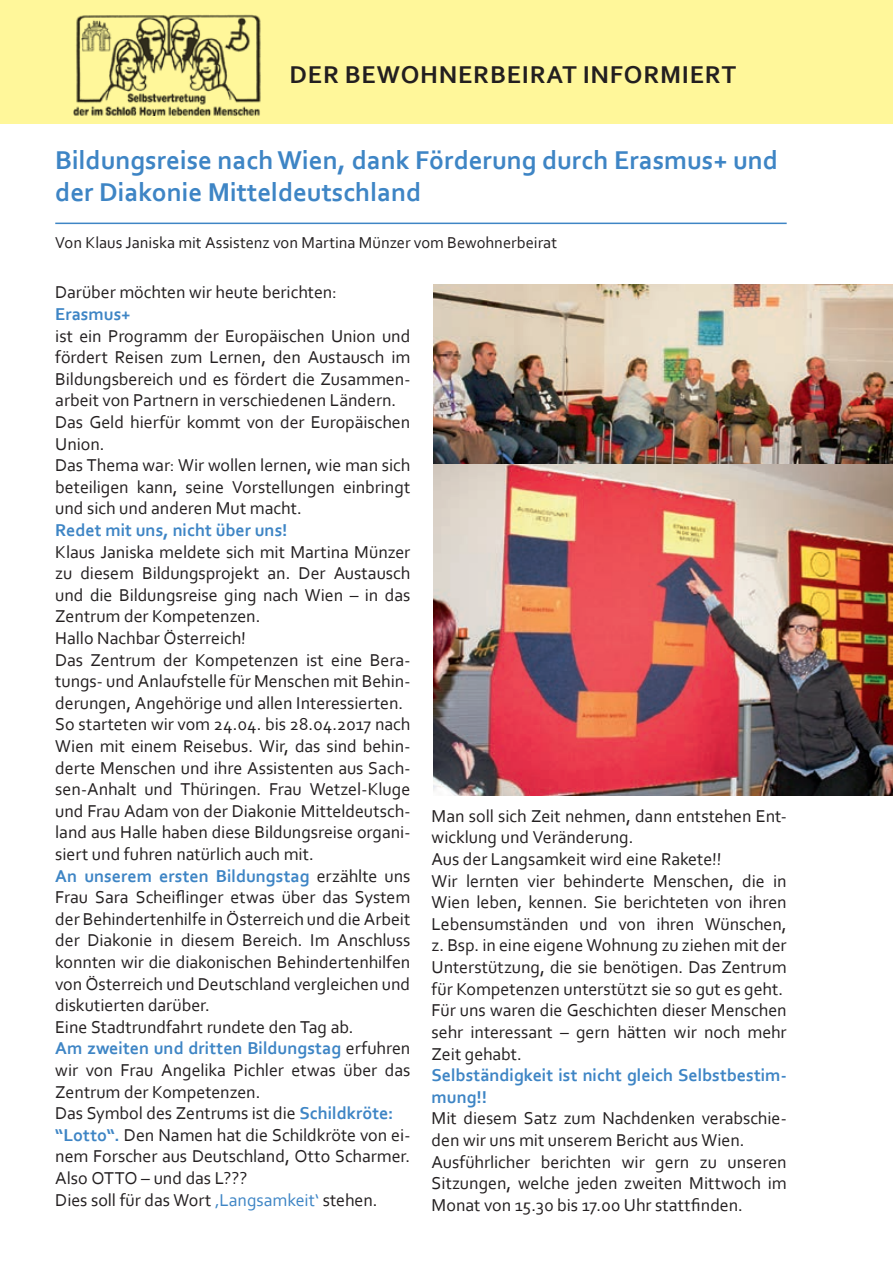
<style>
.page{position:relative;width:893px;height:1263px;background:#fff}
.page>*{position:absolute;margin:0;border:0;box-sizing:border-box;transform-origin:0 0}
.t1{font:700 27px/32.4px "Corbel";color:#3e85c5}
.t2{font:700 25.5px "Corbel";letter-spacing:.03em;color:#231f20}
.t3{font:18px/21.6px "Corbel";letter-spacing:-.005em;color:#231f20}
.t4{font:700 18px/21.6px "Corbel";color:#3e85c5}
.t5{font:16.5px "Corbel";color:#231f20}
.s1{font-weight:700;color:#3e85c5}
.s2{color:#3e85c5}
</style>
<div class="page">
<div style="left:0;top:0;width:893px;height:123px;background:#fff79a"></div>
<img style="left:73px;top:14px;width:188px;height:102px">
<hr style="left:55px;top:223px;width:732px;height:1px;background:#3e85c5">
<img style="left:434px;top:285px;width:459px;height:510px">
<h2 class="t2" style="left:290px;top:58px;width:448px">DER BEWOHNERBEIRAT INFORMIERT</h2>
<h1 class="t1" style="left:55px;top:143px;width:724px">Bildungsreise nach Wien, dank Förderung durch Erasmus+ und der Diakonie Mitteldeutschland</h1>
<p class="t5" style="left:55px;top:233px;width:503px">Von Klaus Janiska mit Assistenz von Martina Münzer vom Bewohnerbeirat</p>
<p class="t3" style="left:55px;top:281px;width:283px">Darüber möchten wir heute berichten:</p>
<p class="t4" style="left:55px;top:303px;width:77px">Erasmus+</p>
<p class="t3" style="left:55px;top:324px;width:357px">ist ein Programm der Europäischen Union und fördert Reisen zum Lernen, den Austausch im Bildungsbereich und es fördert die Zusammen&shy;arbeit von Partnern in verschiedenen Ländern.<br>Das Geld hierfür kommt von der Europäischen Union.<br>Das Thema war: Wir wollen lernen, wie man sich beteiligen kann, seine Vorstellungen einbringt und sich und anderen Mut macht.</p>
<p class="t4" style="left:55px;top:519px;width:234px">Redet mit uns, nicht über uns!</p>
<p class="t3" style="left:55px;top:540px;width:357px">Klaus Janiska meldete sich mit Martina Münzer zu diesem Bildungsprojekt an. Der Austausch und die Bildungsreise ging nach Wien – in das Zentrum der Kompetenzen.<br>Hallo Nachbar Österreich!<br>Das Zentrum der Kompetenzen ist eine Bera&shy;tungs- und Anlaufstelle für Menschen mit Behin&shy;derungen, Angehörige und allen Interessierten.<br>So starteten wir vom 24.04. bis 28.04.2017 nach Wien mit einem Reisebus. Wir, das sind behin&shy;derte Menschen und ihre Assistenten aus Sach&shy;sen-Anhalt und Thüringen. Frau Wetzel-Kluge und Frau Adam von der Diakonie Mitteldeutsch&shy;land aus Halle haben diese Bildungsreise organi&shy;siert und fuhren natürlich auch mit.<br><span class="s1">An unserem ersten Bildungstag</span> erzählte uns Frau Sara Scheiflinger etwas über das System der Behindertenhilfe in Österreich und die Arbeit der Diakonie in diesem Bereich. Im Anschluss konnten wir die diakonischen Behindertenhilfen von Österreich und Deutschland vergleichen und diskutierten darüber.<br>Eine Stadtrundfahrt rundete den Tag ab.<br><span class="s1">Am zweiten und dritten Bildungstag</span> erfuhren wir von Frau Angelika Pichler etwas über das Zentrum der Kompetenzen.<br>Das Symbol des Zentrums ist die <span class="s1">Schildkröte: “Lotto“.</span> Den Namen hat die Schildkröte von ei&shy;nem Forscher aus Deutschland, Otto Scharmer.<br>Also OTTO – und das L???<br>Dies soll für das Wort <span class="s2">‚Langsamkeit‘</span> stehen.</p>
<p class="t3" style="left:432px;top:805px;width:357px">Man soll sich Zeit nehmen, dann entstehen Ent&shy;wicklung und Veränderung.<br>Aus der Langsamkeit wird eine Rakete!!<br>Wir lernten vier behinderte Menschen, die in Wien leben, kennen. Sie berichteten von ihren Lebensumständen und von ihren Wünschen, z. Bsp. in eine eigene Wohnung zu ziehen mit der Unterstützung, die sie benötigen. Das Zentrum für Kompetenzen unterstützt sie so gut es geht.<br>Für uns waren die Geschichten dieser Menschen sehr interessant – gern hätten wir noch mehr Zeit gehabt.</p>
<p class="t4" style="left:432px;top:1064px;width:357px">Selbständigkeit ist nicht gleich Selbstbestim&shy;mung!!</p>
<p class="t3" style="left:432px;top:1107px;width:357px">Mit diesem Satz zum Nachdenken verabschie&shy;den wir uns mit unserem Bericht aus Wien.<br>Ausführlicher berichten wir gern zu unseren Sitzungen, welche jeden zweiten Mittwoch im Monat von 15.30 bis 17.00 Uhr stattfinden.</p>
</div>
